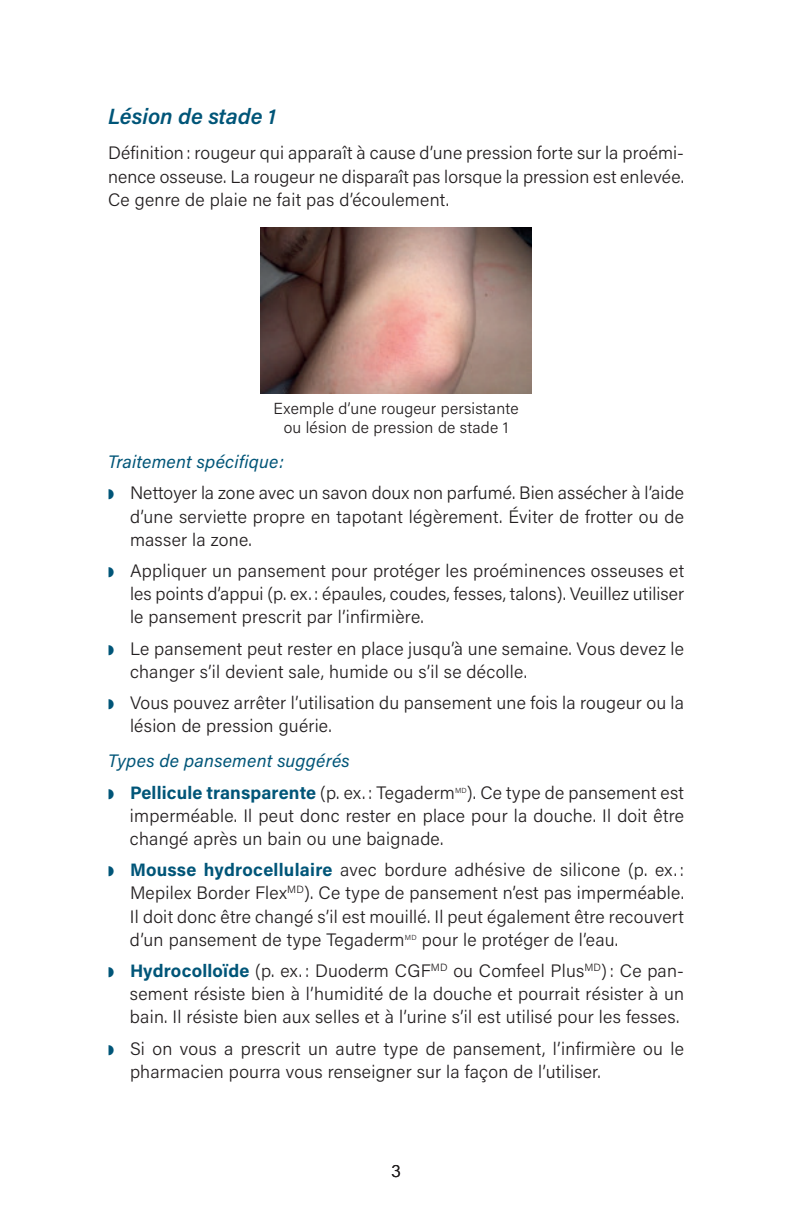
<style>
.page{position:relative;width:792px;height:1224px;background:#fff}
.page>*{position:absolute;margin:0;border:0;box-sizing:border-box;transform-origin:0 0}
.t1{font:italic 600 22px "Acumin Pro";color:#005578}
.t2{font:300 18px/23.2px "Acumin Pro";letter-spacing:.015em;color:#231f20}
.t3{font:italic 18px/31.2px "Acumin Pro";letter-spacing:.015em;color:#005578}
.t4{font:300 16px/19.2px "Acumin Pro";letter-spacing:.015em;color:#231f20;text-align:center}
.t5{font:300 7.4px "Acumin Pro";color:#231f20}
.s1{font-weight:400;font-style:italic;color:#005578}
.s2{color:#005578}
.s3{font-weight:700;font-style:normal}
.s4{font-weight:300;font-style:normal;color:#231f20}
.s5{font-weight:700;color:#005578}
</style>
<div class="page">
<img style="left:260px;top:227px;width:272px;height:167px">
<p class="t1" style="left:108px;top:101px;width:169px">Lésion de stade 1</p>
<p class="t2" style="left:108px;top:141px;width:578px;text-align:justify">Définition : rougeur qui apparaît à cause d’une pression forte sur la proémi&shy;nence osseuse. La rougeur ne disparaît pas lorsque la pression est enlevée.<br>Ce genre de plaie ne fait pas d’écoulement.</p>
<p class="t4" style="left:274px;top:398px;width:247px">Exemple d’une rougeur persistante ou lésion de pression de stade 1</p>
<p class="t2" style="left:108px;top:446px;width:578px;line-height:31.2px"><span class="s1">Traitement spécifique:<br></span><span class="s2">◗</span> Nettoyer la zone avec un savon doux non parfumé. Bien assécher à l’aide</p>
<p class="t2" style="left:130px;top:504px;width:556px">d’une serviette propre en tapotant légèrement. Éviter de frotter ou de masser la zone.</p>
<p class="t2" style="left:130px;top:558px;width:556px;text-align:justify;text-indent:-22px"><span class="s2">◗</span> Appliquer un pansement pour protéger les proéminences osseuses et les points d’appui (p. ex. : épaules, coudes, fesses, talons). Veuillez utiliser le pansement prescrit par l’infirmière.</p>
<p class="t2" style="left:130px;top:636px;width:556px;text-indent:-22px"><span class="s2">◗</span> Le pansement peut rester en place jusqu’à une semaine. Vous devez le changer s’il devient sale, humide ou s’il se décolle.</p>
<p class="t2" style="left:130px;top:690px;width:556px;text-indent:-22px"><span class="s2">◗</span> Vous pouvez arrêter l’utilisation du pansement une fois la rougeur ou la lésion de pression guérie.</p>
<p class="t3" style="left:108px;top:745px;width:348px">Types de pansement suggérés<br>◗ <span class="s3">Pellicule transparente</span> <span class="s4">(p. ex. : Tegaderm</span></p>
<p class="t2" style="left:130px;top:780px;width:556px;text-align:justify;text-indent:337px">). Ce type de pansement est imperméable. Il peut donc rester en place pour la douche. Il doit être changé après un bain ou une baignade.</p>
<p class="t2" style="left:130px;top:858px;width:556px;text-align:justify;text-indent:-22px"><span class="s2">◗</span> <span class="s5">Mousse hydrocellulaire</span> avec bordure adhésive de silicone (p. ex. :<br>Mepilex Border Flex<sup>MD</sup>). Ce type de pansement n’est pas imperméable.<br>Il doit donc être changé s’il est mouillé. Il peut également être recouvert d’un pansement de type Tegaderm</p>
<p class="t5" style="left:455px;top:785px;width:13px">md</p>
<p class="t2" style="left:108px;top:923px;width:578px;line-height:31.2px;text-indent:314px">pour le protéger de l’eau.<br><span class="s2">◗</span> <span class="s5">Hydrocolloïde</span> (p. ex. : Duoderm CGF<sup>MD</sup> ou Comfeel Plus<sup>MD</sup>): Ce pan-</p>
<p class="t2" style="left:130px;top:982px;width:556px">sement résiste bien à l’humidité de la douche et pourrait résister à un bain. Il résiste bien aux selles et à l’urine s’il est utilisé pour les fesses.</p>
<p class="t2" style="left:130px;top:1036px;width:555px;text-indent:-22px"><span class="s2">◗</span> Si on vous a prescrit un autre type de pansement, l’infirmière ou le pharmacien pourra vous renseigner sur la façon de l’utiliser.</p>
<p class="t5" style="left:405px;top:932px;width:13px">md</p>
<p class="t2" style="left:391px;top:1158px;width:11px">3</p>
</div>
